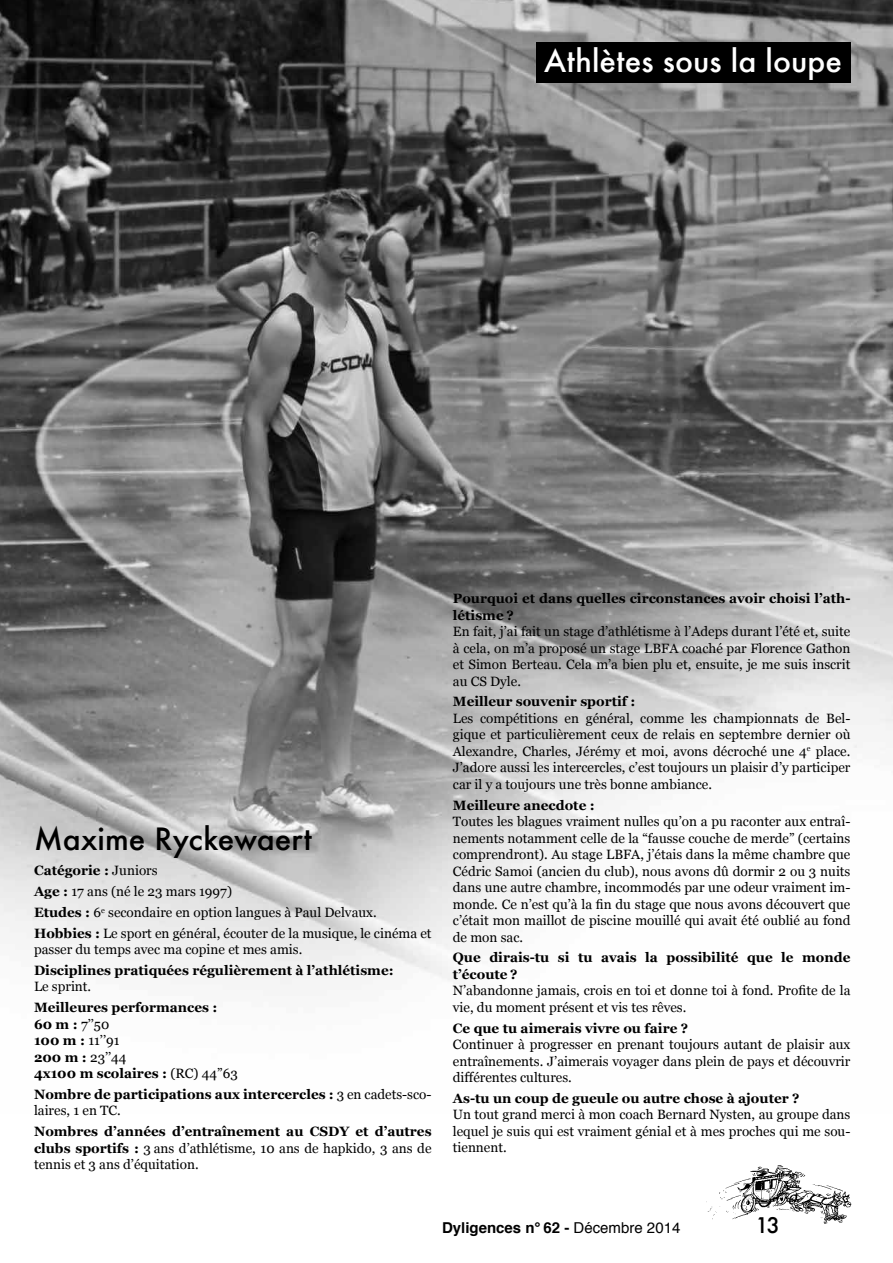
<style>
.page{position:relative;width:893px;height:1263px;background:#fff}
.page>*{position:absolute;margin:0;border:0;box-sizing:border-box;transform-origin:0 0}
.t1{font:500 30px "Futura";color:#fff}
.t2{font:500 30px "Futura";color:#000}
.t3{font:500 21px "Futura";color:#000}
.t4{font:700 15px "Helvetica";color:#000}
.t5{font:13.5px/16.5px "Georgia";color:#000;text-align:justify}
.t6{font:700 13.5px/16.5px "Georgia";color:#000}
.s1{font-weight:700}
.s2{font-weight:400}
</style>
<div class="page">
<img style="left:706px;top:1165px;width:146px;height:59px">
<img style="left:0;top:0;width:893px;height:985px">
<div style="left:536px;top:43px;width:314px;height:40px;background:#000"></div>
<h1 class="t1" style="left:544px;top:41px;width:299px">Athlètes sous la loupe</h1>
<h1 class="t2" style="left:34px;top:819px;width:279px">Maxime Ryckewaert</h1>
<p class="t5" style="left:34px;top:860px;width:399px;line-height:20.7px;text-align:left"><span class="s1">Catégorie :</span> Juniors<br><span class="s1">Age :</span> 17 ans (né le 23 mars 1997)<br><span class="s1">Etudes :</span> 6<sup>e</sup> secondaire en option langues à Paul Delvaux.<br><span class="s1">Hobbies :</span> Le sport en général, écouter de la musique, le cinéma et</p>
<p class="t5" style="left:34px;top:941px;width:270px">passer du temps avec ma copine et mes amis.</p>
<p class="t6" style="left:34px;top:961px;width:361px">Disciplines pratiquées régulièrement à l’athlétisme:</p>
<p class="t5" style="left:34px;top:978px;width:59px">Le sprint.</p>
<p class="t6" style="left:34px;top:998px;width:205px">Meilleures performances :<br>60 m : <span class="s2">7’’50<br></span>100 m : <span class="s2">11’’91<br></span>200 m : <span class="s2">23’’44<br></span>4x100 m scolaires : <span class="s2">(RC) 44”63</span></p>
<p class="t6" style="left:34px;top:1085px;width:399px">Nombre de participations aux intercercles : <span class="s2">3 en cadets-sco&shy;laires, 1 en TC.</span></p>
<p class="t5" style="left:34px;top:1123px;width:399px"><span class="s1">Nombres d’années d’entraînement au CSDY et d’autres clubs sportifs :</span> 3 ans d’athlétisme, 10 ans de hapkido, 3 ans de tennis et 3 ans d’équitation.</p>
<p class="t6" style="left:453px;top:589px;width:399px">Pourquoi et dans quelles circonstances avoir choisi l’ath&shy;létisme ?</p>
<p class="t5" style="left:453px;top:623px;width:399px">En fait, j’ai fait un stage d’athlétisme à l’Adeps durant l’été et, suite à cela, on m’a proposé un stage LBFA coaché par Florence Gathon et Simon Berteau. Cela m’a bien plu et, ensuite, je me suis inscrit au CS Dyle.</p>
<p class="t6" style="left:453px;top:693px;width:184px">Meilleur souvenir sportif :</p>
<p class="t5" style="left:453px;top:709px;width:399px">Les compétitions en général, comme les championnats de Bel&shy;gique et particulièrement ceux de relais en septembre dernier où Alexandre, Charles, Jérémy et moi, avons décroché une 4<sup>e</sup> place.<br>J’adore aussi les intercercles, c’est toujours un plaisir d’y participer car il y a toujours une très bonne ambiance.</p>
<p class="t6" style="left:453px;top:796px;width:143px">Meilleure anecdote :</p>
<p class="t5" style="left:453px;top:813px;width:399px">Toutes les blagues vraiment nulles qu’on a pu raconter aux entraî&shy;nements notamment celle de la “fausse couche de merde” (certains comprendront). Au stage LBFA, j’étais dans la même chambre que Cédric Samoi (ancien du club), nous avons dû dormir 2 ou 3 nuits dans une autre chambre, incommodés par une odeur vraiment im&shy;monde. Ce n’est qu’à la fin du stage que nous avons découvert que c’était mon maillot de piscine mouillé qui avait été oublié au fond de mon sac.</p>
<p class="t6" style="left:453px;top:949px;width:399px">Que dirais-tu si tu avais la possibilité que le monde t’écoute ?</p>
<p class="t5" style="left:453px;top:982px;width:399px">N’abandonne jamais, crois en toi et donne toi à fond. Profite de la vie, du moment présent et vis tes rêves.</p>
<p class="t6" style="left:453px;top:1019px;width:237px">Ce que tu aimerais vivre ou faire ?</p>
<p class="t5" style="left:453px;top:1036px;width:399px">Continuer à progresser en prenant toujours autant de plaisir aux entraînements. J’aimerais voyager dans plein de pays et découvrir différentes cultures.</p>
<p class="t6" style="left:453px;top:1089px;width:348px">As-tu un coup de gueule ou autre chose à ajouter ?</p>
<p class="t5" style="left:453px;top:1106px;width:399px">Un tout grand merci à mon coach Bernard Nysten, au groupe dans lequel je suis qui est vraiment génial et à mes proches qui me sou&shy;tiennent.</p>
<p class="t4" style="left:442px;top:1216px;width:240px">Dyligences n° 62 - <span class="s2">Décembre 2014</span></p>
<h2 class="t3" style="left:755px;top:1211px;width:26px">13</h2>
</div>
